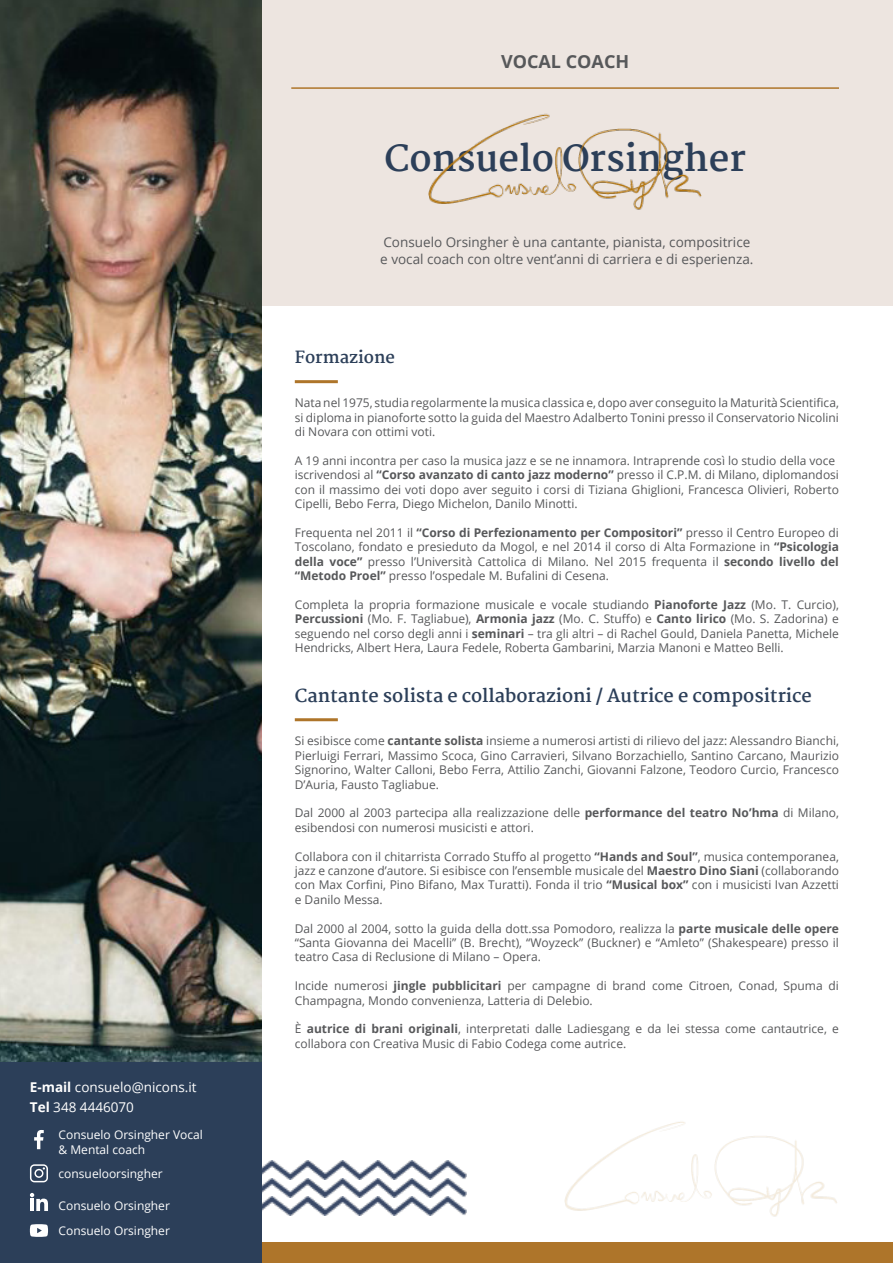
<style>
.page{position:relative;width:893px;height:1263px;background:#fff}
.page>*{position:absolute;margin:0;border:0;box-sizing:border-box;transform-origin:0 0}
.main_name_1{font:700 36px "Martel";color:#2c3f59}
.main_name_1-2{font:700 18px "Martel";color:#2c3f59}
.job_title{font:700 18px "Open Sans";color:#57585a}
.main_name_1-3{font:700 16.5px "Martel";color:#2c3f59}
.text_area{font:13.5px "Open Sans";color:#57585a}
.text_area-2{font:13.5px "Open Sans";color:#fff}
.text_area-3{font:12px/14.4px "Open Sans";color:#57585a;text-align:justify}
.text_area-4{font:12px "Open Sans";color:#fff}
.s1{font-weight:700}
</style>
<div class="page">
<div style="left:0;top:0;width:893px;height:306px;background:#ede5e0"></div>
<img style="left:0;top:0;width:261px;height:1062px">
<hr style="left:291px;top:87px;width:548px;height:2px;background:#ae752a">
<div style="left:0;top:1242px;width:893px;height:21px;background:#ae752a"></div>
<img style="left:428px;top:113px;width:274px;height:97px">
<hr style="left:295px;top:380px;width:43px;height:3px;background:#ae752a">
<hr style="left:295px;top:718px;width:43px;height:3px;background:#ae752a">
<img style="left:564px;top:1121px;width:273px;height:96px">
<img style="left:261px;top:1160px;width:206px;height:18px">
<img style="left:261px;top:1178px;width:206px;height:18px">
<img style="left:261px;top:1196px;width:206px;height:20px">
<div style="left:0;top:1062px;width:261px;height:201px;background:#2c3f59"></div>
<svg style="left:34px;top:1130px;width:10px;height:19px"></svg>
<svg style="left:30px;top:1164px;width:18px;height:18px"></svg>
<svg style="left:30px;top:1193px;width:18px;height:18px"></svg>
<svg style="left:30px;top:1224px;width:18px;height:13px"></svg>
<p class="text_area-2" style="left:30px;top:1078px;width:168px"><span class="s1">E-mail</span> consuelo@nicons.it</p>
<p class="text_area-2" style="left:30px;top:1098px;width:106px"><span class="s1">Tel</span> 348 4446070</p>
<p class="text_area-4" style="left:59px;top:1126px;width:146px">Consuelo Orsingher Vocal</p>
<p class="text_area-4" style="left:59px;top:1141px;width:88px">&amp; Mental coach</p>
<p class="text_area-4" style="left:59px;top:1165px;width:106px">consueloorsingher</p>
<p class="text_area-4" style="left:59px;top:1197px;width:113px">Consuelo Orsingher</p>
<p class="text_area-4" style="left:59px;top:1222px;width:113px">Consuelo Orsingher</p>
<p class="job_title" style="left:501px;top:49px;width:130px">VOCAL COACH</p>
<p class="main_name_1" style="left:384px;top:138px;width:363px">Consuelo Orsingher</p>
<p class="text_area" style="left:383px;top:233px;width:368px">Consuelo Orsingher è una cantante, pianista, compositrice</p>
<p class="text_area" style="left:380px;top:250px;width:375px">e vocal coach con oltre vent’anni di carriera e di esperienza.</p>
<p class="main_name_1-3" style="left:295px;top:347px;width:102px">Formazione</p>
<p class="text_area-3" style="left:295px;top:395px;width:546px">Nata nel 1975, studia regolarmente la musica classica e, dopo aver conseguito la Maturità Scientifica, si diploma in pianoforte sotto la guida del Maestro Adalberto Tonini presso il Conservatorio Nicolini di Novara con ottimi voti.</p>
<p class="text_area-3" style="left:295px;top:453px;width:542px">A 19 anni incontra per caso la musica jazz e se ne innamora. Intraprende così lo studio della voce</p>
<p class="text_area-3" style="left:295px;top:467px;width:546px">iscrivendosi al <span class="s1">“Corso avanzato di canto jazz moderno”</span> presso il C.P.M. di Milano, diplomandosi con il massimo dei voti dopo aver seguito i corsi di Tiziana Ghiglioni, Francesca Olivieri, Roberto Cipelli, Bebo Ferra, Diego Michelon, Danilo Minotti.</p>
<p class="text_area-3" style="left:295px;top:525px;width:546px">Frequenta nel 2011 il <span class="s1">“Corso di Perfezionamento per Compositori”</span> presso il Centro Europeo di Toscolano, fondato e presieduto da Mogol, e nel 2014 il corso di Alta Formazione in <span class="s1">“Psicologia della voce”</span> presso l’Università Cattolica di Milano. Nel 2015 frequenta il <span class="s1">secondo livello del “Metodo Proel”</span> presso l’ospedale M. Bufalini di Cesena.</p>
<p class="text_area-3" style="left:295px;top:597px;width:546px">Completa la propria formazione musicale e vocale studiando <span class="s1">Pianoforte Jazz</span> (Mo. T. Curcio), <span class="s1">Percussioni</span> (Mo. F. Tagliabue), <span class="s1">Armonia jazz</span> (Mo. C. Stuffo) e <span class="s1">Canto lirico</span> (Mo. S. Zadorina) e seguendo nel corso degli anni i <span class="s1">seminari</span> – tra gli altri – di Rachel Gould, Daniela Panetta, Michele Hendricks, Albert Hera, Laura Fedele, Roberta Gambarini, Marzia Manoni e Matteo Belli.</p>
<p class="main_name_1-2" style="left:295px;top:686px;width:519px">Cantante solista e collaborazioni / Autrice e compositrice</p>
<p class="text_area-3" style="left:295px;top:733px;width:546px">Si esibisce come <span class="s1">cantante solista</span> insieme a numerosi artisti di rilievo del jazz: Alessandro Bianchi, Pierluigi Ferrari, Massimo Scoca, Gino Carravieri, Silvano Borzachiello, Santino Carcano, Maurizio Signorino, Walter Calloni, Bebo Ferra, Attilio Zanchi, Giovanni Falzone, Teodoro Curcio, Francesco D’Auria, Fausto Tagliabue.</p>
<p class="text_area-3" style="left:295px;top:805px;width:546px">Dal 2000 al 2003 partecipa alla realizzazione delle <span class="s1">performance del teatro No’hma</span> di Milano, esibendosi con numerosi musicisti e attori.</p>
<p class="text_area-3" style="left:295px;top:849px;width:546px">Collabora con il chitarrista Corrado Stuffo al progetto <span class="s1">“Hands and Soul”</span>, musica contemporanea, jazz e canzone d’autore. Si esibisce con l’ensemble musicale del <span class="s1">Maestro Dino Siani</span> (collaborando con Max Corfini, Pino Bifano, Max Turatti). Fonda il trio <span class="s1">“Musical box”</span> con i musicisti Ivan Azzetti e Danilo Messa.</p>
<p class="text_area-3" style="left:295px;top:921px;width:546px">Dal 2000 al 2004, sotto la guida della dott.ssa Pomodoro, realizza la <span class="s1">parte musicale delle opere </span>“Santa Giovanna dei Macelli” (B. Brecht), “Woyzeck” (Buckner) e “Amleto” (Shakespeare) presso il teatro Casa di Reclusione di Milano – Opera.</p>
<p class="text_area-3" style="left:295px;top:978px;width:546px">Incide numerosi <span class="s1">jingle pubblicitari</span> per campagne di brand come Citroen, Conad, Spuma di<br>Champagna, Mondo convenienza, Latteria di Delebio.</p>
<p class="text_area-3" style="left:295px;top:1021px;width:546px">È <span class="s1">autrice di brani originali</span>, interpretati dalle Ladiesgang e da lei stessa come cantautrice, e collabora con Creativa Music di Fabio Codega come autrice.</p>
</div>
